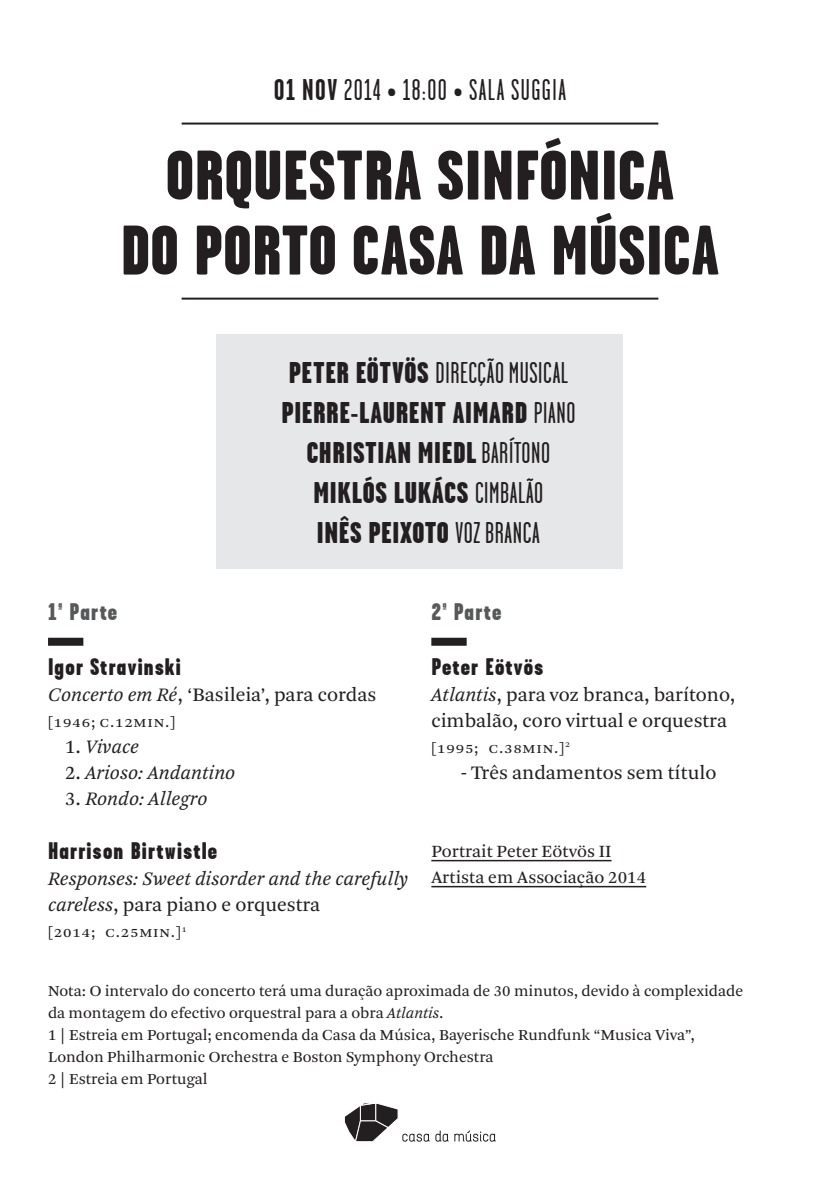
<style>
.page{position:relative;width:840px;height:1191px;background:#fff}
.page>*{position:absolute;margin:0;border:0;box-sizing:border-box;transform-origin:0 0}
.t1{font:900 70px/75px "Garage Gothic";letter-spacing:.01em;color:#231f20;text-align:center}
.t2{font:900 30px/40px "Garage Gothic";letter-spacing:.02em;color:#231f20}
.t3{font:30px "Garage Gothic";letter-spacing:.045em;color:#231f20}
.t4{font:30px "Garage Gothic";letter-spacing:.02em;color:#231f20}
.t5{font:900 24px "Garage Gothic";letter-spacing:.05em;color:#231f20}
.t6{font:900 24px "Garage Gothic";letter-spacing:.05em;color:#57585a}
.t7{font:20px/26px "Arnhem Pro Blond";color:#231f20}
.t8{font:italic 20px/26px "Arnhem Pro Blond";color:#231f20}
.t9{font:18px/26px "Arnhem Pro Blond";color:#231f20}
.t10{font:16px/22px "Arnhem Pro Blond";color:#231f20}
.t11{font:16px "Arnhem Small Caps Blond";letter-spacing:.05em;color:#231f20}
.s1{font-weight:700}
.s2{font-weight:900}
.s3{font-weight:400}
.s4{font-style:italic}
.s5{font-style:normal}
</style>
<div class="page">
<hr style="left:181px;top:123px;width:477px;height:2px;background:#231f20">
<hr style="left:181px;top:298px;width:477px;height:2px;background:#231f20">
<div style="left:48px;top:638px;width:35px;height:8px;background:#231f20"></div>
<hr style="left:431px;top:860px;width:180px;height:1px;background:#231f20">
<hr style="left:431px;top:886px;width:215px;height:1px;background:#231f20">
<div style="left:431px;top:638px;width:35px;height:8px;background:#231f20"></div>
<div style="left:217px;top:334px;width:405px;height:234px;background:#e6e7e9"></div>
<svg style="left:435px;top:1130px;width:13px;height:11px"></svg>
<svg style="left:454px;top:1130px;width:41px;height:11px"></svg>
<svg style="left:344px;top:1103px;width:85px;height:39px"></svg>
<h2 class="t3" style="left:274px;top:71px;width:293px"><span class="s1">01 NOV</span> 2014 • 18:00 • SALA SUGGIA</h2>
<h1 class="t1" style="left:121px;top:137px;width:599px">ORQUESTRA SINFÓNICA<br>DO PORTO CASA DA MÚSICA</h1>
<h2 class="t2" style="left:288px;top:352px;width:26px">PETER</h2>
<h2 class="t4" style="left:355px;top:354px;width:206px"><span class="s2">EÖTVÖS</span> DIRECÇÃO MUSICAL</h2>
<h2 class="t2" style="left:281px;top:392px;width:25px">PIERRE</h2>
<h2 class="t2" style="left:350px;top:392px;width:34px">-LAURENT</h2>
<h2 class="t2" style="left:452px;top:392px;width:26px">AIMARD</h2>
<h2 class="t3" style="left:533px;top:394px;width:43px">PIANO</h2>
<h2 class="t2" style="left:306px;top:432px;width:25px">CHRISTIAN</h2>
<h2 class="t2" style="left:313px;top:432px;width:238px;text-indent:104px">MIEDL <span class="s3">BARÍTONO<br></span>MIKLÓS LUKÁCS <span class="s3">CIMBALÃO<br></span>INÊS PEIXOTO <span class="s3">VOZ BRANCA</span></h2>
<h3 class="t6" style="left:48px;top:596px;width:71px">1ª PARTE</h3>
<h3 class="t5" style="left:48px;top:651px;width:134px">IGOR STRAVINSKI</h3>
<p class="t7" style="left:48px;top:681px;width:329px"><span class="s4">Concerto em Ré</span>, ‘Basileia’, para cordas</p>
<p class="t11" style="left:48px;top:712px;width:129px">[1946; c.12min.]</p>
<p class="t8" style="left:65px;top:733px;width:75px"><span class="s5">1.</span> Vivace</p>
<p class="t8" style="left:65px;top:759px;width:172px"><span class="s5">2.</span> Arioso: Andantino</p>
<p class="t8" style="left:65px;top:785px;width:144px"><span class="s5">3.</span> Rondo: Allegro</p>
<h3 class="t5" style="left:48px;top:836px;width:171px">HARRISON BIRTWISTLE</h3>
<p class="t8" style="left:48px;top:866px;width:361px">Responses: Sweet disorder and the carefully careless<span class="s5">, para piano e orquestra</span></p>
<p class="t11" style="left:48px;top:923px;width:140px">[2014; c.25min.]<sup>1</sup></p>
<h3 class="t6" style="left:431px;top:596px;width:72px">2ª PARTE</h3>
<h3 class="t5" style="left:431px;top:651px;width:113px">PETER EÖTVÖS</h3>
<p class="t7" style="left:431px;top:681px;width:305px"><span class="s4">Atlantis</span>, para voz branca, barítono, cimbalão, coro virtual e orquestra</p>
<p class="t11" style="left:431px;top:738px;width:140px">[1995; c.38min.]<sup>2</sup></p>
<p class="t7" style="left:461px;top:759px;width:256px">‑ Três andamentos sem título</p>
<p class="t9" style="left:431px;top:838px;width:216px">Portrait Peter Eötvös II<br>Artista em Associação 2014</p>
<p class="t10" style="left:48px;top:980px;width:696px">Nota: O intervalo do concerto terá uma duração aproximada de 30 minutos, devido à complexidade da montagem do efectivo orquestral para a obra <span class="s4">Atlantis</span>.<br>1 | Estreia em Portugal; encomenda da Casa da Música, Bayerische Rundfunk “Musica Viva”, London Philharmonic Orchestra e Boston Symphony Orchestra<br>2 | Estreia em Portugal</p>
</div>
